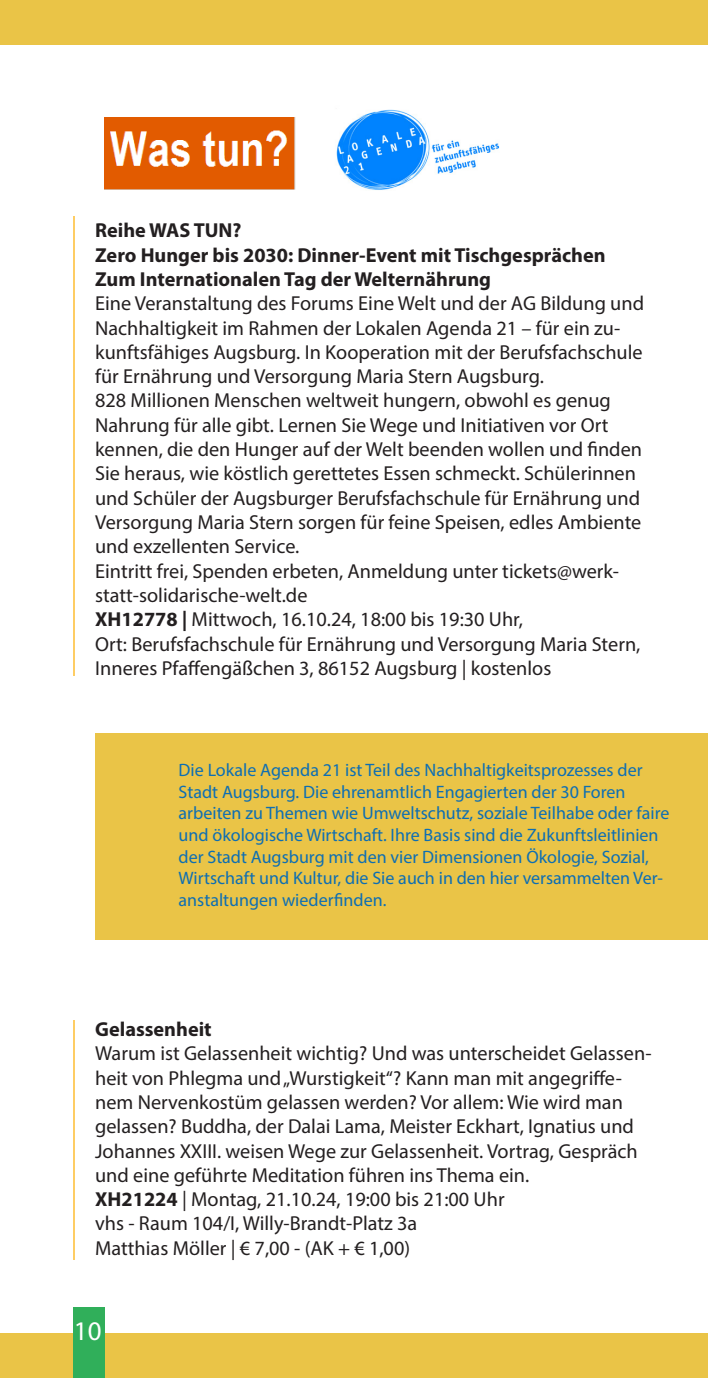
<style>
.page{position:relative;width:708px;height:1378px;background:#fff}
.page>*{position:absolute;margin:0;border:0;box-sizing:border-box;transform-origin:0 0}
.t1{font:27px "Myriad Pro";color:#fff}
.t2{font:20.25px/24.3px "Myriad Pro";color:#231f20}
.t3{font:700 20.25px/24.3px "Myriad Pro";color:#231f20}
.t4{font:18px/21.6px "Myriad Pro";color:#0d6eb3}
.s1{font-weight:700}
</style>
<div class="page">
<div style="left:0;top:0;width:708px;height:45px;background:#eac447"></div>
<div style="left:0;top:1333px;width:708px;height:45px;background:#eac447"></div>
<div style="left:73px;top:1307px;width:32px;height:71px;background:#30af5a"></div>
<hr style="left:73px;top:1021px;width:2px;height:239px;background:#fecd64">
<hr style="left:73px;top:216px;width:2px;height:459px;background:#fecd64">
<div style="left:95px;top:733px;width:613px;height:206px;background:#eac447"></div>
<img style="left:336px;top:109px;width:164px;height:81px">
<img style="left:105px;top:118px;width:191px;height:72px">
<p class="t3" style="left:95px;top:218px;width:512px">Reihe WAS TUN?<br>Zero Hunger bis 2030: Dinner-Event mit Tischgesprächen<br>Zum Internationalen Tag der Welternährung</p>
<p class="t2" style="left:95px;top:291px;width:550px">Eine Veranstaltung des Forums Eine Welt und der AG Bildung und Nachhaltigkeit im Rahmen der Lokalen Agenda 21 – für ein zu&shy;kunftsfähiges Augsburg. In Kooperation mit der Berufsfachschule für Ernährung und Versorgung Maria Stern Augsburg.<br>828 Millionen Menschen weltweit hungern, obwohl es genug Nahrung für alle gibt. Lernen Sie Wege und Initiativen vor Ort kennen, die den Hunger auf der Welt beenden wollen und finden Sie heraus, wie köstlich gerettetes Essen schmeckt. Schülerinnen und Schüler der Augsburger Berufsfachschule für Ernährung und Versorgung Maria Stern sorgen für feine Speisen, edles Ambiente und exzellenten Service.<br>Eintritt frei, Spenden erbeten, Anmeldung unter tickets@werk&shy;statt-solidarische-welt.de<br><span class="s1">XH12778 |</span> Mittwoch, 16.10.24, 18:00 bis 19:30 Uhr,<br>Ort: Berufsfachschule für Ernährung und Versorgung Maria Stern, Inneres Pfaffengäßchen 3, 86152 Augsburg | kostenlos</p>
<p class="t4" style="left:179px;top:759px;width:492px">Die Lokale Agenda 21 ist Teil des Nachhaltigkeitsprozesses der Stadt Augsburg. Die ehrenamtlich Engagierten der 30 Foren arbeiten zu Themen wie Umweltschutz, soziale Teilhabe oder faire und ökologische Wirtschaft. Ihre Basis sind die Zukunftsleitlinien der Stadt Augsburg mit den vier Dimensionen Ökologie, Sozial, Wirtschaft und Kultur, die Sie auch in den hier versammelten Ver&shy;anstaltungen wiederfinden.</p>
<p class="t3" style="left:95px;top:1016px;width:118px">Gelassenheit</p>
<p class="t2" style="left:95px;top:1041px;width:558px">Warum ist Gelassenheit wichtig? Und was unterscheidet Gelassen&shy;heit von Phlegma und „Wurstigkeit“? Kann man mit angegriffe&shy;nem Nervenkostüm gelassen werden? Vor allem: Wie wird man gelassen? Buddha, der Dalai Lama, Meister Eckhart, Ignatius und Johannes XXIII. weisen Wege zur Gelassenheit. Vortrag, Gespräch und eine geführte Meditation führen ins Thema ein.<br><span class="s1">XH21224</span> | Montag, 21.10.24, 19:00 bis 21:00 Uhr<br>vhs - Raum 104/I, Willy-Brandt-Platz 3a<br>Matthias Möller | € 7,00 - (AK + € 1,00)</p>
<h1 class="t1" style="left:74px;top:1314px;width:29px">10</h1>
</div>
